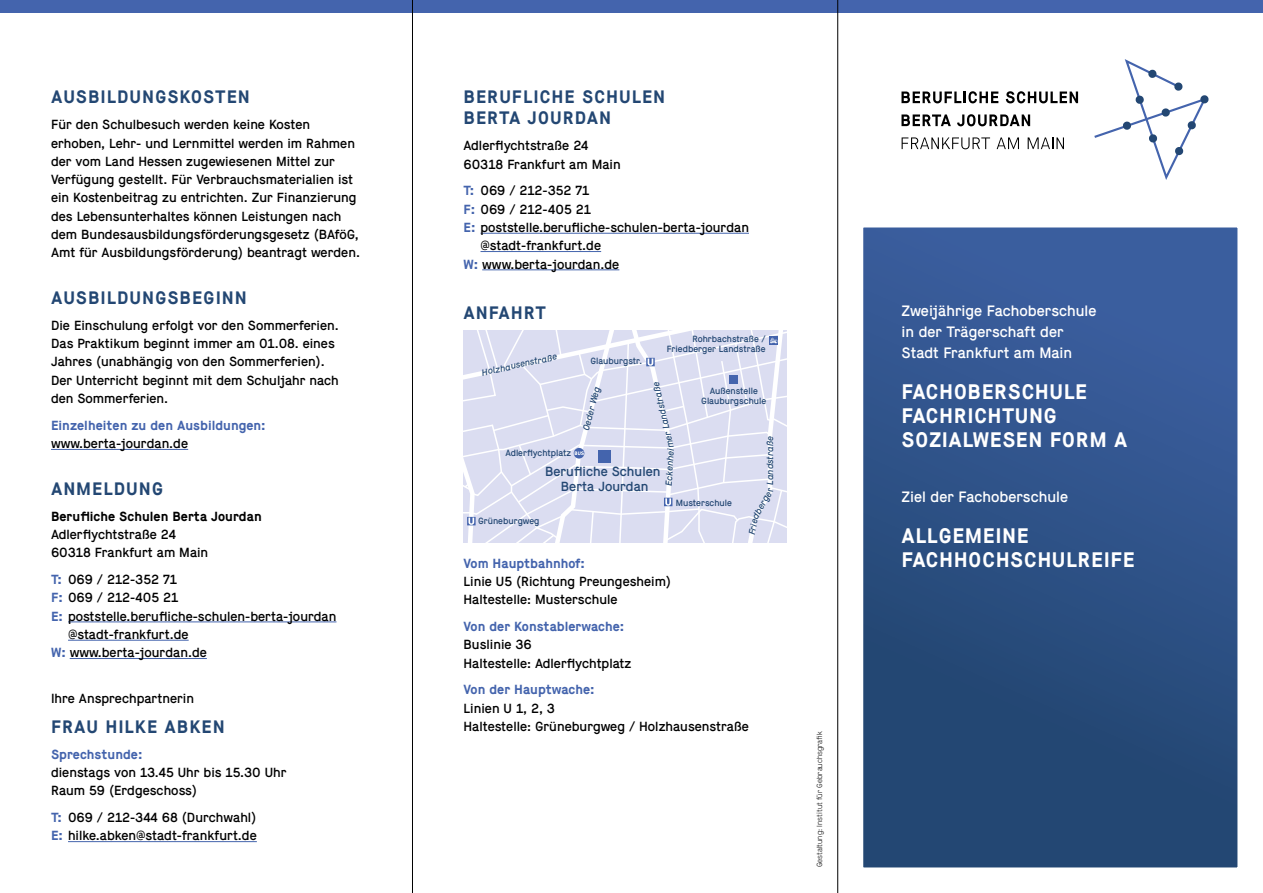
<style>
.page{position:relative;width:1263px;height:893px;background:#fff}
.page>*{position:absolute;margin:0;border:0;box-sizing:border-box;transform-origin:0 0}
.t1{font:700 21px/24px "Maison";letter-spacing:.025em;color:#fff}
.t2{font:700 18px/21px "Maison";letter-spacing:.05em;color:#234773}
.Titelseite_Weiß{font:15px/21px "Maison";color:#fff}
.t3{font:13.2px/18.3px "Maison";color:#000}
.t4{font:700 13.2px/18.3px "Maison";color:#4464ad}
.t5{font:13.2px/14.2px "Maison";color:#234773;text-align:center}
.t6{font:9px/10.5px "Maison";color:#234773;text-align:center}
.t7{font:italic 9px "Maison";color:#234773}
.t8{font:300 7.5px "Maison";color:#000}
.s1{font-weight:400;color:#000}
.s2{font-weight:700}
.s3{font-weight:700;color:#4464ad}
</style>
<div class="page">
<svg style="left:850px;top:215px;width:400px;height:665px;background:#426292"></svg>
<svg style="left:901px;top:91px;width:97px;height:12px"></svg>
<svg style="left:1006px;top:91px;width:72px;height:12px"></svg>
<svg style="left:901px;top:114px;width:50px;height:12px"></svg>
<svg style="left:957px;top:114px;width:73px;height:12px"></svg>
<svg style="left:902px;top:137px;width:88px;height:12px"></svg>
<svg style="left:997px;top:137px;width:22px;height:12px"></svg>
<svg style="left:1028px;top:137px;width:36px;height:12px"></svg>
<svg style="left:1094px;top:59px;width:115px;height:121px"></svg>
<hr style="left:480px;top:233px;width:269px;height:1px;background:#4464ad">
<hr style="left:480px;top:251px;width:121px;height:1px;background:#4464ad">
<hr style="left:482px;top:269px;width:137px;height:1px;background:#4464ad">
<svg style="left:463px;top:330px;width:324px;height:212px;background:#dee0f2"></svg>
<hr style="left:51px;top:449px;width:137px;height:1px;background:#4464ad">
<hr style="left:68px;top:622px;width:268px;height:1px;background:#4464ad">
<hr style="left:68px;top:640px;width:121px;height:1px;background:#4464ad">
<hr style="left:70px;top:658px;width:137px;height:1px;background:#4464ad">
<hr style="left:68px;top:841px;width:189px;height:1px;background:#4464ad">
<div style="left:0;top:0;width:1263px;height:13px;background:#4464ad"></div>
<hr style="left:412px;top:0;width:1px;height:893px;background:#000">
<hr style="left:837px;top:0;width:1px;height:893px;background:#000">
<h2 class="t2" style="left:51px;top:87px;width:200px">AUSBILDUNGSKOSTEN</h2>
<p class="t3" style="left:51px;top:116px;width:310px">Für den Schulbesuch werden keine Kosten erhoben, Lehr- und Lernmittel werden im Rahmen der vom Land Hessen zugewiesenen Mittel zur Verfügung gestellt. Für Verbrauchsmaterialien ist ein Kostenbeitrag zu entrichten. Zur Finanzierung des Lebensunterhaltes können Leistungen nach dem Bundesausbildungsförderungsgesetz (BAföG, Amt für Ausbildungsförderung) beantragt werden.</p>
<h2 class="t2" style="left:51px;top:287px;width:197px">AUSBILDUNGSBEGINN</h2>
<p class="t3" style="left:51px;top:316px;width:289px">Die Einschulung erfolgt vor den Sommerferien.<br>Das Praktikum beginnt immer am 01.08. eines Jahres (unabhängig von den Sommerferien).<br>Der Unterricht beginnt mit dem Schuljahr nach den Sommerferien.</p>
<p class="t4" style="left:51px;top:416px;width:216px">Einzelheiten zu den Ausbildungen: <span class="s1">www.berta-jourdan.de</span></p>
<h2 class="t2" style="left:51px;top:478px;width:114px">ANMELDUNG</h2>
<p class="t3" style="left:51px;top:507px;width:212px"><span class="s2">Berufliche Schulen Berta Jourdan<br></span>Adlerflychtstraße 24<br>60318 Frankfurt am Main</p>
<p class="t3" style="left:51px;top:570px;width:127px"><span class="s3">T:</span> 069 / 212-352 71</p>
<p class="t3" style="left:51px;top:589px;width:129px"><span class="s3">F:</span> 069 / 212-405 21</p>
<p class="t3" style="left:51px;top:607px;width:287px"><span class="s3">E:</span> poststelle.berufliche-schulen-berta-jourdan</p>
<p class="t3" style="left:68px;top:625px;width:122px">@stadt-frankfurt.de</p>
<p class="t3" style="left:51px;top:644px;width:157px"><span class="s3">W:</span> www.berta-jourdan.de</p>
<p class="t3" style="left:51px;top:689px;width:145px">Ihre Ansprechpartnerin</p>
<h2 class="t2" style="left:51px;top:716px;width:175px">FRAU HILKE ABKEN</h2>
<p class="t3" style="left:51px;top:745px;width:237px"><span class="s3">Sprechstunde:<br></span>dienstags von 13.45 Uhr bis 15.30 Uhr<br>Raum 59 (Erdgeschoss)</p>
<p class="t3" style="left:51px;top:808px;width:207px"><span class="s3">T:</span> 069 / 212-344 68 (Durchwahl)<br><span class="s3">E:</span> hilke.abken@stadt-frankfurt.de</p>
<h2 class="t2" style="left:463px;top:87px;width:203px">BERUFLICHE SCHULEN<br>BERTA JOURDAN</h2>
<p class="t3" style="left:463px;top:137px;width:159px">Adlerflychtstraße 24<br>60318 Frankfurt am Main</p>
<p class="t3" style="left:463px;top:182px;width:127px"><span class="s3">T:</span> 069 / 212-352 71</p>
<p class="t3" style="left:463px;top:200px;width:129px"><span class="s3">F:</span> 069 / 212-405 21</p>
<p class="t3" style="left:463px;top:218px;width:287px"><span class="s3">E:</span> poststelle.berufliche-schulen-berta-jourdan</p>
<p class="t3" style="left:480px;top:237px;width:122px">@stadt-frankfurt.de</p>
<p class="t3" style="left:463px;top:255px;width:157px"><span class="s3">W:</span> www.berta-jourdan.de</p>
<h2 class="t2" style="left:463px;top:303px;width:84px">ANFAHRT</h2>
<p class="t7" style="left:481px;top:367px;width:78px;rotate:-12deg">Holzhausenstraße</p>
<p class="t6" style="left:590px;top:356px;width:53px">Glauburgstr.</p>
<p class="t6" style="left:667px;top:334px;width:100px;text-align:right">Rohrbachstraße /<br>Friedberger Landstraße</p>
<p class="t7" style="left:666px;top:449px;width:70px;rotate:-103deg">mer Landstraße</p>
<p class="t7" style="left:580px;top:429px;width:47px;rotate:-75deg">Oeder Weg</p>
<p class="t6" style="left:701px;top:386px;width:67px">Außenstelle<br>Glauburgschule</p>
<p class="t7" style="left:765px;top:491px;width:57px;rotate:-90deg">r Landstraße</p>
<p class="t7" style="left:663px;top:485px;width:39px;rotate:-87deg">Eckenhei</p>
<p class="t6" style="left:505px;top:448px;width:67px">Adlerflychtplatz</p>
<p class="t5" style="left:545px;top:465px;width:117px">Berufliche Schulen<br>Berta Jourdan</p>
<p class="t7" style="left:750px;top:515px;width:32px;rotate:-60deg">dberge</p>
<p class="t6" style="left:676px;top:497px;width:58px">Musterschule</p>
<p class="t6" style="left:478px;top:516px;width:63px">Grüneburgweg</p>
<p class="t7" style="left:746px;top:534px;width:18px;rotate:-79deg">Frie</p>
<p class="t3" style="left:463px;top:554px;width:209px"><span class="s3">Vom Hauptbahnhof:<br></span>Linie U5 (Richtung Preungesheim)<br>Haltestelle: Musterschule</p>
<p class="t3" style="left:463px;top:617px;width:169px"><span class="s3">Von der Konstablerwache:<br></span>Buslinie 36<br>Haltestelle: Adlerflychtplatz</p>
<p class="t3" style="left:463px;top:681px;width:287px"><span class="s3">Von der Hauptwache:<br></span>Linien U 1, 2, 3<br>Haltestelle: Grüneburgweg / Holzhausenstraße</p>
<p class="t8" style="left:815px;top:867px;width:138px;rotate:-90deg">Gestaltung: Institut für Gebrauchsgrafik</p>
<p class="Titelseite_Weiß" style="left:901px;top:300px;width:196px">Zweijährige Fachoberschule in der Trägerschaft der<br>Stadt Frankfurt am Main</p>
<h1 class="t1" style="left:901px;top:380px;width:228px">FACHOBERSCHULE<br>FACHRICHTUNG<br>SOZIALWESEN FORM A</h1>
<p class="Titelseite_Weiß" style="left:901px;top:486px;width:168px">Ziel der Fachoberschule</p>
<h1 class="t1" style="left:901px;top:524px;width:235px">ALLGEMEINE<br>FACHHOCHSCHULREIFE</h1>
</div>
